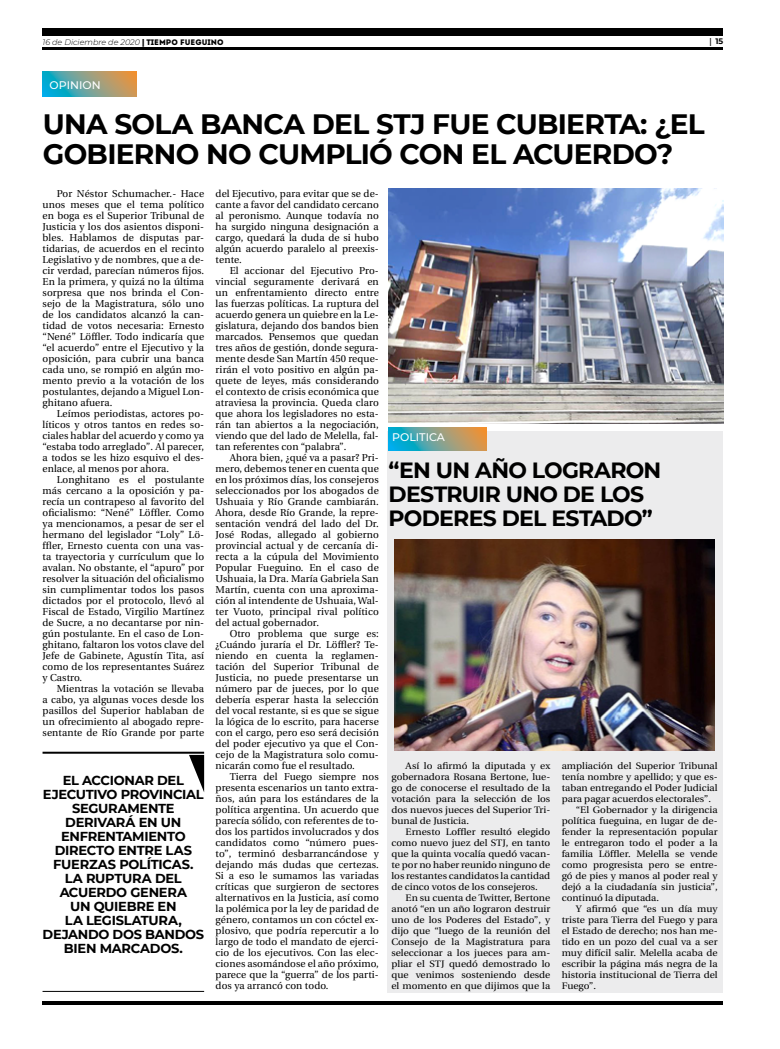
<style>
.page{position:relative;width:780px;height:1049px;background:#fff}
.page>*{position:absolute;margin:0;border:0;box-sizing:border-box;transform-origin:0 0}
.t1{font:700 28px/30px "Montserrat";letter-spacing:-.025em;color:#000}
.t2{font:700 22px/24px "Montserrat";letter-spacing:-.035em;color:#000}
.t3{font:700 13px/14px "Montserrat";letter-spacing:-.02em;color:#000;text-align:center}
.t4{font:500 11px "Montserrat";color:#fff}
.t5{font:10px/11px "Utopia";letter-spacing:.01em;color:#000;text-align:justify}
.t6{font:9.4px/11px "Utopia";color:#000;text-align:justify;scale:1.06 1}
.t7{font:italic 300 8px "Montserrat";color:#000}
.t8{font:700 8px "Montserrat";color:#000}
.s1{font-family:"Fedra Sans Pro";font-weight:700;font-style:normal}
.s2{font-family:"Intro";font-weight:400;font-style:normal}
.s3{font-family:"Utopia"}
</style>
<div class="page">
<hr style="left:43px;top:48px;width:680px;height:2px;background:#000">
<div style="left:43px;top:28px;width:680px;height:7px;background:#000"></div>
<hr style="left:43px;top:1001px;width:680px;height:4px;background:#000">
<div style="left:387px;top:431px;width:336px;height:561px;background:#ececed"></div>
<svg style="left:388px;top:427px;width:98px;height:23px"></svg>
<svg style="left:43px;top:72px;width:93px;height:25px"></svg>
<img style="left:388px;top:189px;width:335px;height:234px">
<hr style="left:43px;top:752px;width:161px;height:2px;background:#000">
<hr style="left:43px;top:991px;width:161px;height:1px;background:#000">
<svg style="left:189px;top:755px;width:15px;height:37px"></svg>
<img style="left:394px;top:539px;width:320px;height:211px">
<p class="t7" style="left:43px;top:36px;width:182px">16 de Diciembre de 2020 <span class="s1">|</span> <span class="s2">TIEMPO FUEGUINO</span></p>
<p class="t8" style="left:709px;top:35px;width:15px"><span class="s3">|</span> 15</p>
<p class="t4" style="left:50px;top:77px;width:52px">OPINION</p>
<h1 class="t1" style="left:43px;top:108px;width:663px">UNA SOLA BANCA DEL STJ FUE CUBIERTA: ¿EL<br>GOBIERNO NO CUMPLIÓ CON EL ACUERDO?</h1>
<p class="t5" style="left:43px;top:188px;width:163px;text-indent:14px">Por Néstor Schumacher.- Hace unos meses que el tema político en boga es el Superior Tribunal de Justicia y los dos asientos disponi&shy;bles. Hablamos de disputas par&shy;tidarias, de acuerdos en el recinto Legislativo y de nombres, que a de&shy;cir verdad, parecían números fijos.<br>En la primera, y quizá no la última sorpresa que nos brinda el Con&shy;sejo de la Magistratura, sólo uno de los candidatos alcanzó la can&shy;tidad de votos necesaria: Ernesto “Nené” Löffler. Todo indicaría que “el acuerdo” entre el Ejecutivo y la oposición, para cubrir una banca cada uno, se rompió en algún mo&shy;mento previo a la votación de los postulantes, dejando a Miguel Lon&shy;ghitano afuera.</p>
<p class="t5" style="left:43px;top:408px;width:163px;text-indent:14px">Leímos periodistas, actores po&shy;líticos y otros tantos en redes so&shy;ciales hablar del acuerdo y como ya “estaba todo arreglado”. Al parecer, a todos se les hizo esquivo el des&shy;enlace, al menos por ahora.</p>
<p class="t5" style="left:43px;top:474px;width:163px;text-indent:14px">Longhitano es el postulante más cercano a la oposición y pa&shy;recía un contrapeso al favorito del oficialismo: “Nené” Löffler. Como ya mencionamos, a pesar de ser el hermano del legislador “Loly” Lö&shy;ffler, Ernesto cuenta con una vas&shy;ta trayectoria y currículum que lo avalan. No obstante, el “apuro” por resolver la situación del oficialismo sin cumplimentar todos los pasos dictados por el protocolo, llevó al Fiscal de Estado, Virgilio Martínez de Sucre, a no decantarse por nin&shy;gún postulante. En el caso de Lon&shy;ghitano, faltaron los votos clave del Jefe de Gabinete, Agustín Tita, así como de los representantes Suárez y Castro.</p>
<p class="t5" style="left:43px;top:683px;width:163px;text-indent:14px">Mientras la votación se llevaba a cabo, ya algunas voces desde los pasillos del Superior hablaban de un ofrecimiento al abogado repre&shy;sentante de Río Grande por parte</p>
<p class="t5" style="left:215px;top:188px;width:165px">del Ejecutivo, para evitar que se de&shy;cante a favor del candidato cercano al peronismo. Aunque todavía no ha surgido ninguna designación a cargo, quedará la duda de si hubo algún acuerdo paralelo al preexis&shy;tente.</p>
<p class="t5" style="left:215px;top:265px;width:165px;text-indent:14px">El accionar del Ejecutivo Pro&shy;vincial seguramente derivará en un enfrentamiento directo entre las fuerzas políticas. La ruptura del acuerdo genera un quiebre en la Le&shy;gislatura, dejando dos bandos bien marcados. Pensemos que quedan tres años de gestión, donde segura&shy;mente desde San Martín 450 reque&shy;rirán el voto positivo en algún pa&shy;quete de leyes, más considerando el contexto de crisis económica que atraviesa la provincia. Queda claro que ahora los legisladores no esta&shy;rán tan abiertos a la negociación, viendo que del lado de Melella, fal&shy;tan referentes con “palabra”.</p>
<p class="t5" style="left:215px;top:452px;width:165px;text-indent:14px">Ahora bien, ¿qué va a pasar? Pri&shy;mero, debemos tener en cuenta que en los próximos días, los consejeros seleccionados por los abogados de Ushuaia y Río Grande cambiarán.<br>Ahora, desde Río Grande, la repre&shy;sentación vendrá del lado del Dr.<br>José Rodas, allegado al gobierno provincial actual y de cercanía di&shy;recta a la cúpula del Movimiento Popular Fueguino. En el caso de Ushuaia, la Dra. María Gabriela San Martín, cuenta con una aproxima&shy;ción al intendente de Ushuaia, Wal&shy;ter Vuoto, principal rival político del actual gobernador.</p>
<p class="t5" style="left:215px;top:628px;width:165px;text-indent:14px">Otro problema que surge es: ¿Cuándo juraría el Dr. Löffler? Te&shy;niendo en cuenta la reglamen&shy;tación del Superior Tribunal de Justicia, no puede presentarse un número par de jueces, por lo que debería esperar hasta la selección del vocal restante, si es que se sigue la lógica de lo escrito, para hacerse con el cargo, pero eso será decisión del poder ejecutivo ya que el Con&shy;cejo de la Magistratura solo comu&shy;nicarán como fue el resultado.</p>
<p class="t5" style="left:215px;top:771px;width:165px;text-indent:14px">Tierra del Fuego siempre nos presenta escenarios un tanto extra&shy;ños, aún para los estándares de la política argentina. Un acuerdo que parecía sólido, con referentes de to&shy;dos los partidos involucrados y dos candidatos como “número pues&shy;to”, terminó desbarrancándose y dejando más dudas que certezas.<br>Si a eso le sumamos las variadas críticas que surgieron de sectores alternativos en la Justicia, así como la polémica por la ley de paridad de género, contamos un con cóctel ex&shy;plosivo, que podría repercutir a lo largo de todo el mandato de ejerci&shy;cio de los ejecutivos. Con las elec&shy;ciones asomándose el año próximo, parece que la “guerra” de los parti&shy;dos ya arrancó con todo.</p>
<p class="t4" style="left:392px;top:429px;width:54px">POLITICA</p>
<h2 class="t2" style="left:388px;top:457px;width:274px">“EN UN AÑO LOGRARON<br>DESTRUIR UNO DE LOS<br>PODERES DEL ESTADO”</h2>
<p class="t6" style="left:391px;top:761px;width:151px;text-indent:14px">Así lo afirmó la diputada y ex gobernadora Rosana Bertone, lue&shy;go de conocerse el resultado de la votación para la selección de los dos nuevos jueces del Superior Tri&shy;bunal de Justicia.</p>
<p class="t6" style="left:391px;top:827px;width:151px;text-indent:14px">Ernesto Loffler resultó elegido como nuevo juez del STJ, en tanto que la quinta vocalía quedó vacan&shy;te por no haber reunido ninguno de los restantes candidatos la cantidad de cinco votos de los consejeros.</p>
<p class="t6" style="left:391px;top:893px;width:151px;text-indent:14px">En su cuenta de Twitter, Bertone anotó “en un año lograron destruir uno de los Poderes del Estado”, y dijo que “luego de la reunión del Consejo de la Magistratura para seleccionar a los jueces para am&shy;pliar el STJ quedó demostrado lo que venimos sosteniendo desde el momento en que dijimos que la</p>
<p class="t6" style="left:561px;top:761px;width:149px">ampliación del Superior Tribunal</p>
<p class="t6" style="left:561px;top:772px;width:149px">tenía nombre y apellido; y que es-</p>
<p class="t6" style="left:561px;top:783px;width:149px">taban entregando el Poder Judicial</p>
<p class="t6" style="left:561px;top:794px;width:142px">para pagar acuerdos electorales”.</p>
<p class="t6" style="left:576px;top:805px;width:135px">“El Gobernador y la dirigencia</p>
<p class="t6" style="left:561px;top:816px;width:149px">política fueguina, en lugar de de-</p>
<p class="t6" style="left:561px;top:827px;width:149px">fender la representación popular</p>
<p class="t6" style="left:561px;top:838px;width:149px">le entregaron todo el poder a la</p>
<p class="t6" style="left:561px;top:849px;width:149px">familia Löffler. Melella se vende</p>
<p class="t6" style="left:561px;top:860px;width:149px">como progresista pero se entre-</p>
<p class="t6" style="left:561px;top:871px;width:149px">gó de pies y manos al poder real y</p>
<p class="t6" style="left:561px;top:882px;width:149px">dejó a la ciudadanía sin justicia”,</p>
<p class="t6" style="left:561px;top:893px;width:93px">continuó la diputada.</p>
<p class="t6" style="left:576px;top:904px;width:135px">Y afirmó que “es un día muy</p>
<p class="t6" style="left:561px;top:915px;width:149px">triste para Tierra del Fuego y para</p>
<p class="t6" style="left:561px;top:926px;width:149px">el Estado de derecho; nos han me-</p>
<p class="t6" style="left:561px;top:937px;width:149px">tido en un pozo del cual va a ser</p>
<p class="t6" style="left:561px;top:948px;width:149px">muy difícil salir. Melella acaba de</p>
<p class="t6" style="left:561px;top:959px;width:149px">escribir la página más negra de la</p>
<p class="t6" style="left:561px;top:970px;width:149px">historia institucional de Tierra del</p>
<p class="t6" style="left:561px;top:981px;width:34px">Fuego”.</p>
<h3 class="t3" style="left:63px;top:772px;width:30px">EL ACCIONAR</h3>
<h3 class="t3" style="left:157px;top:772px;width:10px">DEL</h3>
<h3 class="t3" style="left:43px;top:786px;width:18px">EJECUTIVO</h3>
<h3 class="t3" style="left:121px;top:786px;width:19px">PROVINCIAL</h3>
<h3 class="t3" style="left:65px;top:800px;width:17px">SEGURAMENTE<br>DERIVAR</h3>
<h3 class="t3" style="left:126px;top:814px;width:46px">Á EN UN</h3>
<h3 class="t3" style="left:55px;top:828px;width:17px">ENFRENTAMIENTO<br>DIRECTO</h3>
<h3 class="t3" style="left:118px;top:842px;width:10px">ENTRE</h3>
<h3 class="t3" style="left:166px;top:842px;width:10px">LAS</h3>
<h3 class="t3" style="left:53px;top:856px;width:10px">FUERZAS</h3>
<h3 class="t3" style="left:119px;top:856px;width:9px">POLÍTICAS</h3>
<h3 class="t3" style="left:190px;top:856px;width:5px">.</h3>
<h3 class="t3" style="left:65px;top:870px;width:32px">LA RUPTURA</h3>
<h3 class="t3" style="left:155px;top:870px;width:10px">DEL</h3>
<h3 class="t3" style="left:60px;top:884px;width:11px">ACUERDO</h3>
<h3 class="t3" style="left:130px;top:884px;width:11px">GENERA</h3>
<h3 class="t3" style="left:70px;top:898px;width:44px">UN QUIEBRE</h3>
<h3 class="t3" style="left:158px;top:898px;width:10px">EN</h3>
<h3 class="t3" style="left:65px;top:912px;width:39px">LA LEGISLATURA</h3>
<h3 class="t3" style="left:178px;top:912px;width:5px">,</h3>
<h3 class="t3" style="left:43px;top:926px;width:11px">DEJANDO</h3>
<h3 class="t3" style="left:113px;top:926px;width:11px">DOS</h3>
<h3 class="t3" style="left:145px;top:926px;width:11px">BANDOS</h3>
<h3 class="t3" style="left:64px;top:940px;width:9px">BIEN</h3>
<h3 class="t3" style="left:100px;top:940px;width:11px">MARCADOS</h3>
<h3 class="t3" style="left:179px;top:940px;width:5px">.</h3>
</div>
